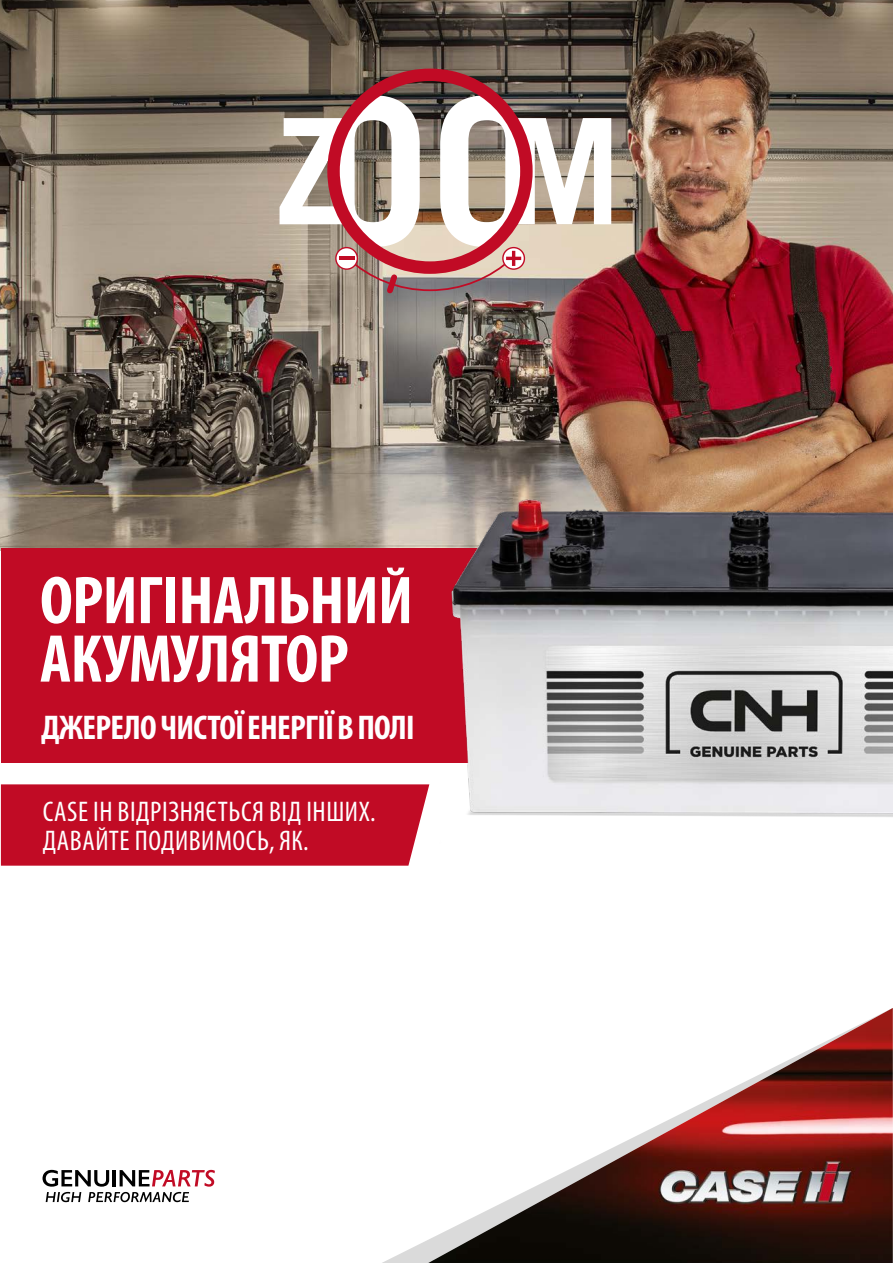
<style>
.page{position:relative;width:893px;height:1263px;background:#fff}
.page>*{position:absolute;margin:0;border:0;box-sizing:border-box;transform-origin:0 0}
.t1{font:700 condensed 68.25px/58.5px "Myriad Pro";letter-spacing:-.01em;color:#fff}
.t2{font:700 condensed 34.5px "Myriad Pro";letter-spacing:-.02em;color:#fff}
.t3{font:condensed 28.5px "Myriad Pro";letter-spacing:.02em;color:#fff}
</style>
<div class="page">
<img style="left:0;top:0;width:893px;height:551px">
<div style="left:327px;top:69px;width:206px;height:205px;border:12px solid #c10b25;border-radius:50%"></div>
<svg style="left:280px;top:95px;width:331px;height:203px"></svg>
<div style="left:1px;top:549px;width:892px;height:214px;background:#c10b25"></div>
<svg style="left:43px;top:1170px;width:172px;height:32px"></svg>
<svg style="left:382px;top:1240px;width:46px;height:23px"></svg>
<img style="left:428px;top:1008px;width:465px;height:255px">
<div style="left:1px;top:784px;width:412px;height:82px;background:#c10b25"></div>
<img style="left:389px;top:485px;width:504px;height:365px">
<p class="t1" style="left:40px;top:570px;width:375px">ОРИГІНАЛЬНИЙ<br>АКУМУЛЯТОР</p>
<p class="t2" style="left:41px;top:706px;width:375px">ДЖЕРЕЛО ЧИСТОЇ ЕНЕРГІЇ В ПОЛІ</p>
<p class="t3" style="left:43px;top:795px;width:334px">CASE IH ВІДРІЗНЯЄТЬСЯ ВІД ІНШИХ.</p>
<p class="t3" style="left:43px;top:823px;width:267px">ДАВАЙТЕ ПОДИВИМОСЬ, ЯК.</p>
</div>
